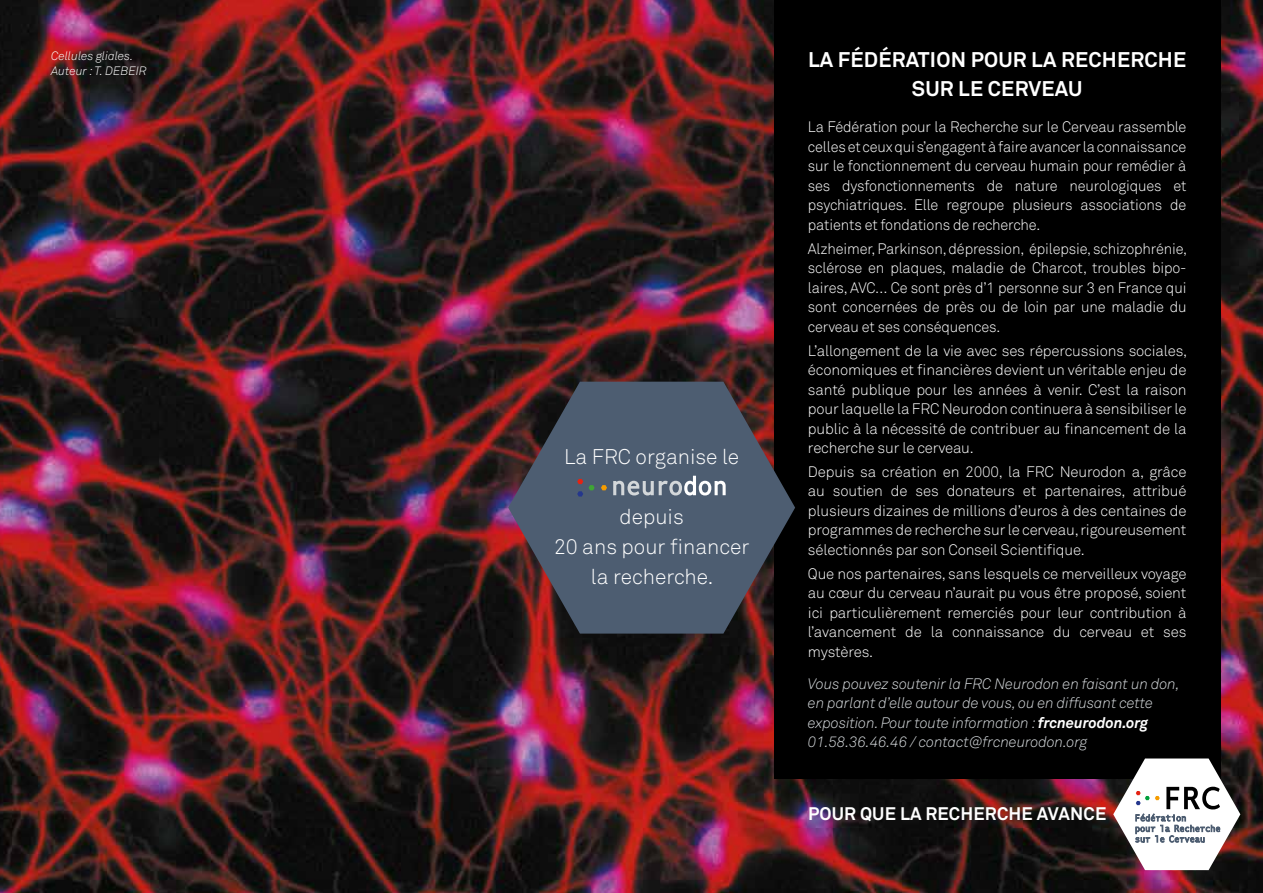
<style>
.page{position:relative;width:1263px;height:893px;background:#fff}
.page>*{position:absolute;margin:0;border:0;box-sizing:border-box;transform-origin:0 0}
.t1{font:300 21px/30px "Akkurat Std";color:#fff;text-align:center}
.t2{font:700 21px/28.5px "Akkurat Std";letter-spacing:.01em;color:#fff;text-align:center}
.t3{font:700 18px "Akkurat Std";letter-spacing:.01em;color:#fff}
.t4{font:300 15px/19.5px "Akkurat Std";letter-spacing:-.01em;color:#fff;text-align:justify}
.t5{font:italic 300 15px/19.5px "Akkurat Std";letter-spacing:-.01em;color:#d3d7da}
.t6{font:italic 300 12px/14.4px "Akkurat Std";color:#fff}
.s1{font-weight:700;color:#fff}
</style>
<div class="page">
<img style="left:0;top:0;width:1263px;height:893px">
<div style="left:774px;top:0;width:446px;height:778px;background:#000"></div>
<svg style="left:508px;top:382px;width:287px;height:252px;fill:#4d5d71"></svg>
<svg style="left:613px;top:476px;width:113px;height:19px"></svg>
<svg style="left:601px;top:485px;width:6px;height:5px"></svg>
<svg style="left:577px;top:479px;width:18px;height:18px"></svg>
<svg style="left:1113px;top:758px;width:127px;height:112px"></svg>
<p class="t6" style="left:51px;top:49px;width:97px">Cellules gliales.<br>Auteur : T. DEBEIR</p>
<h1 class="t2" style="left:808px;top:46px;width:380px">LA FÉDÉRATION POUR LA RECHERCHE<br>SUR LE CERVEAU</h1>
<p class="t4" style="left:808px;top:117px;width:380px">La Fédération pour la Recherche sur le Cerveau rassemble celles et ceux qui s’engagent à faire avancer la connaissance sur le fonctionnement du cerveau humain pour remédier à ses dysfonctionnements de nature neurologiques et psychiatriques. Elle regroupe plusieurs associations de patients et fondations de recherche.</p>
<p class="t4" style="left:808px;top:239px;width:381px">Alzheimer, Parkinson, dépression, épilepsie, schizophrénie, sclérose en plaques, maladie de Charcot, troubles bipo&shy;laires, AVC… Ce sont près d’1 personne sur 3 en France qui sont concernées de près ou de loin par une maladie du cerveau et ses conséquences.</p>
<p class="t4" style="left:808px;top:340px;width:381px">L’allongement de la vie avec ses répercussions sociales, économiques et financières devient un véritable enjeu de santé publique pour les années à venir. C’est la raison pour laquelle la FRC Neurodon continuera à sensibiliser le public à la nécessité de contribuer au financement de la recherche sur le cerveau.</p>
<p class="t4" style="left:808px;top:462px;width:380px">Depuis sa création en 2000, la FRC N eurodon a, grâce au soutien de ses donateurs et partenaires, attribué plusieurs dizaines de millions d’euros à des centaines de programmes de recherche sur le cerveau, rigoureusement sélectionnés par son Conseil Scientifique.</p>
<p class="t4" style="left:808px;top:563px;width:380px">Que nos partenaires, sans lesquels ce merveilleux voyage au cœur du cerveau n’aurait pu vous être proposé, soient ici particulièrement remerciés pour leur contribution à l’avancement de la connaissance du cerveau et ses mystères.</p>
<p class="t5" style="left:808px;top:674px;width:373px">Vous pouvez soutenir la FRC Neurodon en faisant un don, en parlant d’elle autour de vous, ou en diffusant cette exposition. Pour toute information : <span class="s1">frcneurodon.org </span>01.58.36.46.46 / contact@frcneurodon.org</p>
<h1 class="t1" style="left:564px;top:442px;width:176px">La FRC organise le</h1>
<h1 class="t1" style="left:554px;top:502px;width:197px">depuis<br>20 ans pour financer la recherche.</h1>
<p class="t3" style="left:808px;top:803px;width:300px">POUR QUE LA RECHERCHE AVANCE</p>
</div>
